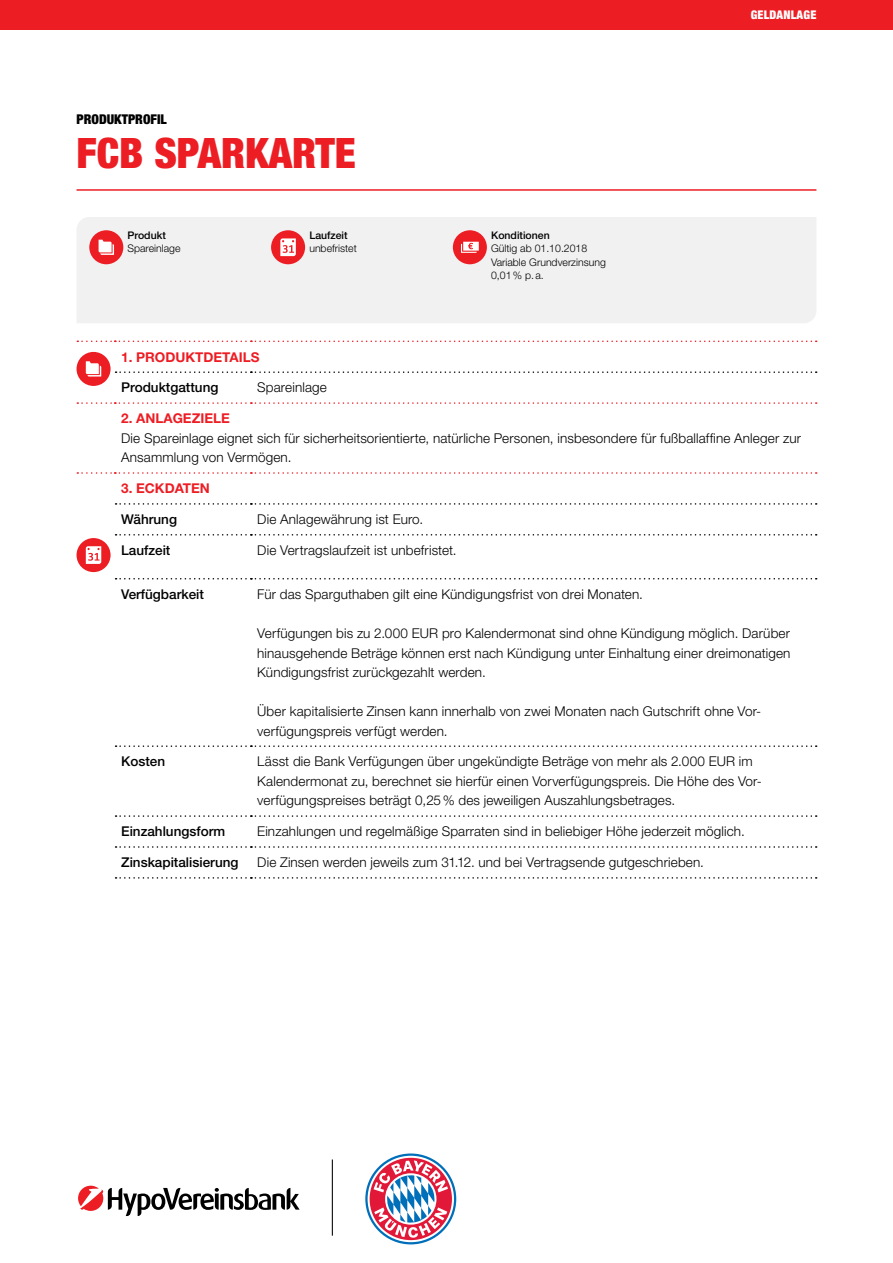
<style>
.page{position:relative;width:893px;height:1263px;background:#fff}
.page>*{position:absolute;margin:0;border:0;box-sizing:border-box;transform-origin:0 0}
.t1{font:900 condensed 42px "Helvetica Neue LT Std";color:#ed1d24}
.t2{font:300 13.5px/19.5px "Helvetica Neue LT Std";letter-spacing:.01em;color:#000}
.t3{font:500 13.5px "Helvetica Neue LT Std";color:#000}
.t4{font:700 13.5px "Helvetica Neue LT Std";color:#ed1d24}
.t5{font:900 condensed 13.5px "Helvetica Neue LT Std";color:#000}
.t6{font:900 condensed 12px "Helvetica Neue LT Std";letter-spacing:.02em;color:#fff}
.t7{font:300 10.5px/13.5px "Helvetica Neue LT Std";color:#000}
.t8{font:500 10.5px "Helvetica Neue LT Std";color:#000}
</style>
<div class="page">
<div style="left:0;top:0;width:893px;height:30px;background:#ed1d24"></div>
<hr style="left:332px;top:1159px;width:1px;height:77px;background:#000">
<svg style="left:365px;top:1153px;width:91px;height:91px"></svg>
<svg style="left:370px;top:1158px;width:82px;height:82px"></svg>
<svg style="left:78px;top:1186px;width:222px;height:30px"></svg>
<hr style="left:77px;top:189px;width:739px;height:2px;background:#ed1d24">
<div style="left:77px;top:217px;width:739px;height:106px;background:#f1f1f2"></div>
<div style="left:89px;top:230px;width:34px;height:34px;background:#ed1d24;border-radius:50%"></div>
<svg style="left:99px;top:240px;width:15px;height:15px"></svg>
<div style="left:271px;top:230px;width:34px;height:34px;background:#ed1d24;border-radius:50%"></div>
<svg style="left:280px;top:238px;width:16px;height:18px"></svg>
<div style="left:453px;top:230px;width:34px;height:34px;background:#ed1d24;border-radius:50%"></div>
<svg style="left:461px;top:242px;width:18px;height:11px"></svg>
<svg style="left:77px;top:341px;width:740px;height:1px"></svg>
<svg style="left:116px;top:371px;width:701px;height:2px"></svg>
<svg style="left:77px;top:402px;width:740px;height:2px"></svg>
<svg style="left:77px;top:472px;width:740px;height:2px"></svg>
<svg style="left:116px;top:503px;width:701px;height:2px"></svg>
<svg style="left:116px;top:534px;width:701px;height:1px"></svg>
<svg style="left:116px;top:578px;width:701px;height:1px"></svg>
<svg style="left:116px;top:745px;width:701px;height:2px"></svg>
<svg style="left:116px;top:815px;width:701px;height:2px"></svg>
<svg style="left:116px;top:846px;width:701px;height:2px"></svg>
<svg style="left:116px;top:877px;width:701px;height:2px"></svg>
<div style="left:77px;top:352px;width:34px;height:34px;background:#ed1d24;border-radius:50%"></div>
<svg style="left:86px;top:361px;width:15px;height:15px"></svg>
<div style="left:77px;top:538px;width:34px;height:34px;background:#ed1d24;border-radius:50%"></div>
<svg style="left:86px;top:546px;width:15px;height:18px"></svg>
<p class="t5" style="left:77px;top:111px;width:91px">PRODUKTPROFIL</p>
<h1 class="t1" style="left:77px;top:127px;width:278px">FCB SPARKARTE</h1>
<p class="t8" style="left:128px;top:229px;width:40px">Produkt</p>
<p class="t7" style="left:128px;top:242px;width:54px">Spareinlage</p>
<p class="t8" style="left:309px;top:229px;width:40px">Laufzeit</p>
<p class="t7" style="left:309px;top:242px;width:49px">unbefristet</p>
<p class="t8" style="left:491px;top:229px;width:60px">Konditionen</p>
<p class="t7" style="left:491px;top:242px;width:116px">Gültig ab 01.10.2018<br>Variable Grundverzinsung<br>0,01% p.a.</p>
<p class="t6" style="left:751px;top:8px;width:67px">GELDANLAGE</p>
<p class="t4" style="left:121px;top:348px;width:140px">1. PRODUKTDETAILS</p>
<p class="t3" style="left:121px;top:380px;width:99px">Produktgattung</p>
<p class="t2" style="left:257px;top:378px;width:71px">Spareinlage</p>
<p class="t4" style="left:121px;top:410px;width:110px">2. ANLAGEZIELE</p>
<p class="t2" style="left:121px;top:428px;width:681px">Die Spareinlage eignet sich für sicherheitsorientierte, natürliche Personen, insbesondere für fußballaffine Anleger zur<br>Ansammlung von Vermögen.</p>
<p class="t4" style="left:121px;top:480px;width:90px">3. ECKDATEN</p>
<p class="t3" style="left:121px;top:511px;width:57px">Währung</p>
<p class="t2" style="left:257px;top:509px;width:168px">Die Anlagewährung ist Euro.</p>
<p class="t3" style="left:121px;top:542px;width:51px">Laufzeit</p>
<p class="t2" style="left:257px;top:540px;width:201px">Die Vertragslaufzeit ist unbefristet.</p>
<p class="t3" style="left:121px;top:586px;width:84px">Verfügbarkeit</p>
<p class="t2" style="left:257px;top:584px;width:387px">Für das Sparguthaben gilt eine Kündigungsfrist von drei Monaten.</p>
<p class="t2" style="left:257px;top:623px;width:535px;text-align:justify">Verfügungen bis zu 2.000 EUR pro Kalendermonat sind ohne Kündigung möglich. Darüber hinausgehende Beträge können erst nach Kündigung unter Einhaltung einer dreimonatigen Kündigungsfrist zurückgezahlt werden.</p>
<p class="t2" style="left:257px;top:701px;width:506px">Über kapitalisierte Zinsen kann innerhalb von zwei Monaten nach Gutschrift ohne Vor&shy;verfügungspreis verfügt werden.</p>
<p class="t3" style="left:121px;top:753px;width:46px">Kosten</p>
<p class="t2" style="left:257px;top:752px;width:506px">Lässt die Bank Verfügungen über ungekündigte Beträge von mehr als 2.000 EUR im<br>Kalendermonat zu, berechnet sie hierfür einen Vorverfügungspreis. Die Höhe des Vor&shy;verfügungspreises beträgt 0,25% des jeweiligen Auszahlungsbetrages.</p>
<p class="t3" style="left:121px;top:823px;width:106px">Einzahlungsform</p>
<p class="t2" style="left:257px;top:821px;width:489px">Einzahlungen und regelmäßige Sparraten sind in beliebiger Höhe jederzeit möglich.</p>
<p class="t3" style="left:121px;top:854px;width:119px">Zinskapitalisierung</p>
<p class="t2" style="left:257px;top:852px;width:448px">Die Zinsen werden jeweils zum 31.12. und bei Vertragsende gutgeschrieben.</p>
</div>
